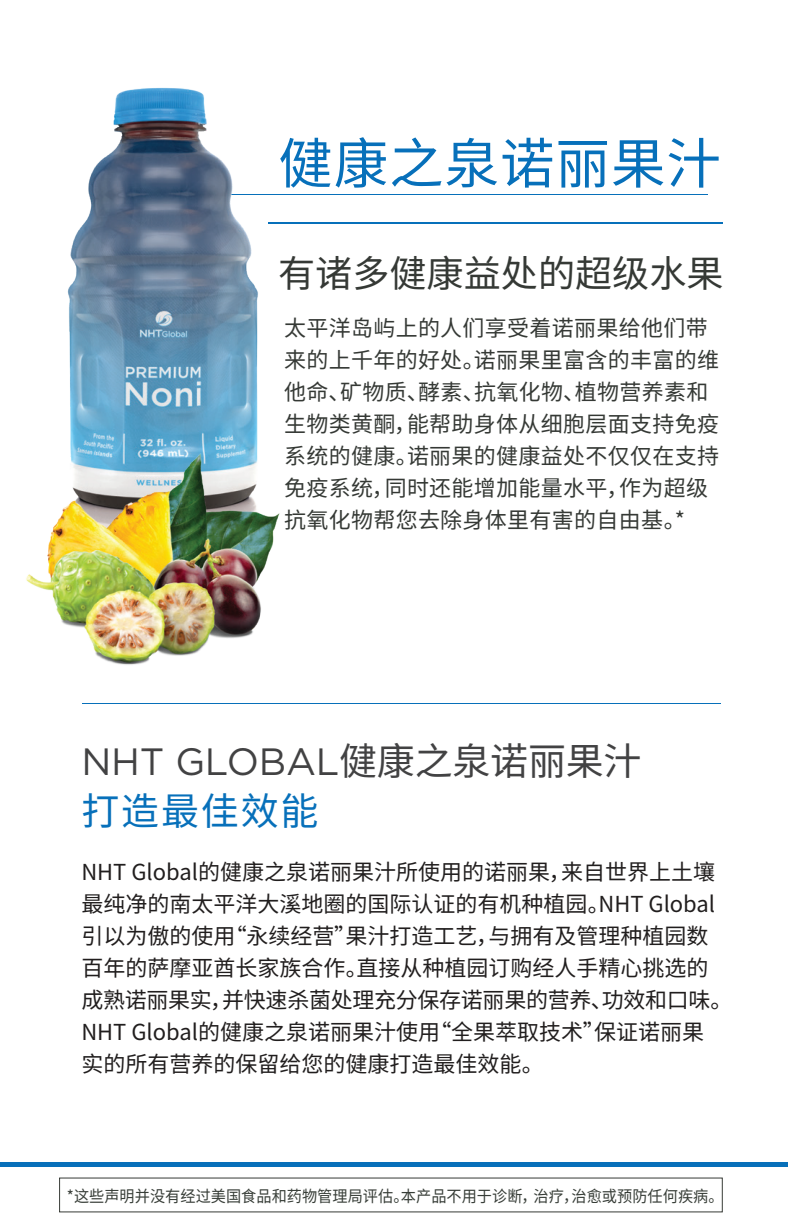
<style>
.page{position:relative;width:788px;height:1224px;background:#fff}
.page>*{position:absolute;margin:0;border:0;box-sizing:border-box;transform-origin:0 0}
.t1{font:54.6px "Noto Sans CJ Ksc";letter-spacing:.015em;color:#0770ba}
.t2{font:38px "Gotham";letter-spacing:-.005em;color:#424243}
.t3{font:38px "Noto Sans CJ Ksc";letter-spacing:.05em;color:#0770ba}
.t4{font:37.2px "Noto Sans CJ Ksc";color:#353935}
.t5{font:22px/32px "Noto Sans CJ Ksc";color:#211e1e}
.t6{font:22px/32px "Noto Sans CJ Ksc";letter-spacing:.015em;color:#353935}
.t7{font:16px "Noto Sans CJ Ksc";color:#373d37;scale:.95 1}
.s1{font-family:"Noto Sans CJ Ksc"}
</style>
<div class="page">
<hr style="left:92px;top:194px;width:616px;height:1px;background:#0770ba">
<img style="left:67px;top:87px;width:191px;height:339px">
<img style="left:26px;top:426px;width:254px;height:239px">
<hr style="left:268px;top:222px;width:454px;height:2px;background:#0770ba">
<hr style="left:82px;top:703px;width:639px;height:1px;background:#0770ba">
<div style="left:0;top:1162px;width:788px;height:5px;background:#0770ba"></div>
<h1 class="t1" style="left:278px;top:133px;width:444px">健康之泉诺丽果汁</h1>
<h3 class="t4" style="left:278px;top:252px;width:447px">有诸多健康益处的超级水果</h3>
<p class="t6" style="left:284px;top:312px;width:436px">太平洋岛屿上的人们享受着诺丽果给他们带来的上千年的好处。诺丽果里富含的丰富的维他命、矿物质、酵素、抗氧化物、植物营养素和生物类黄酮，能帮助身体从细胞层面支持免疫系统的健康。诺丽果的健康益处不仅仅在支持免疫系统，同时还能增加能量水平，作为超级抗氧化物帮您去除身体里有害的自由基。*</p>
<h2 class="t2" style="left:81px;top:738px;width:562px">NHT GLOBAL<span class="s1">健康之泉诺丽果汁</span></h2>
<h2 class="t3" style="left:81px;top:789px;width:239px">打造最佳效能</h2>
<p class="t5" style="left:81px;top:856px;width:653px">NHT Global的健康之泉诺丽果汁所使用的诺丽果，来自世界上土壤最纯净的南太平洋大溪地圈的国际认证的有机种植园。NHT Global引以为傲的使用“永续经营”果汁打造工艺，与拥有及管理种植园数百年的萨摩亚酋长家族合作。直接从种植园订购经人手精心挑选的成熟诺丽果实，并快速杀菌处理充分保存诺丽果的营养、功效和口味。NHT Global的健康之泉诺丽果汁使用“全果萃取技术”保证诺丽果<br>实的所有营养的保留给您的健康打造最佳效能。</p>
<p class="t7" style="left:67px;top:1187px;width:693px">*这些声明并没有经过美国食品和药物管理局评估。本产品不用于诊断，治疗，治愈或预防任何疾病。</p>
</div>
